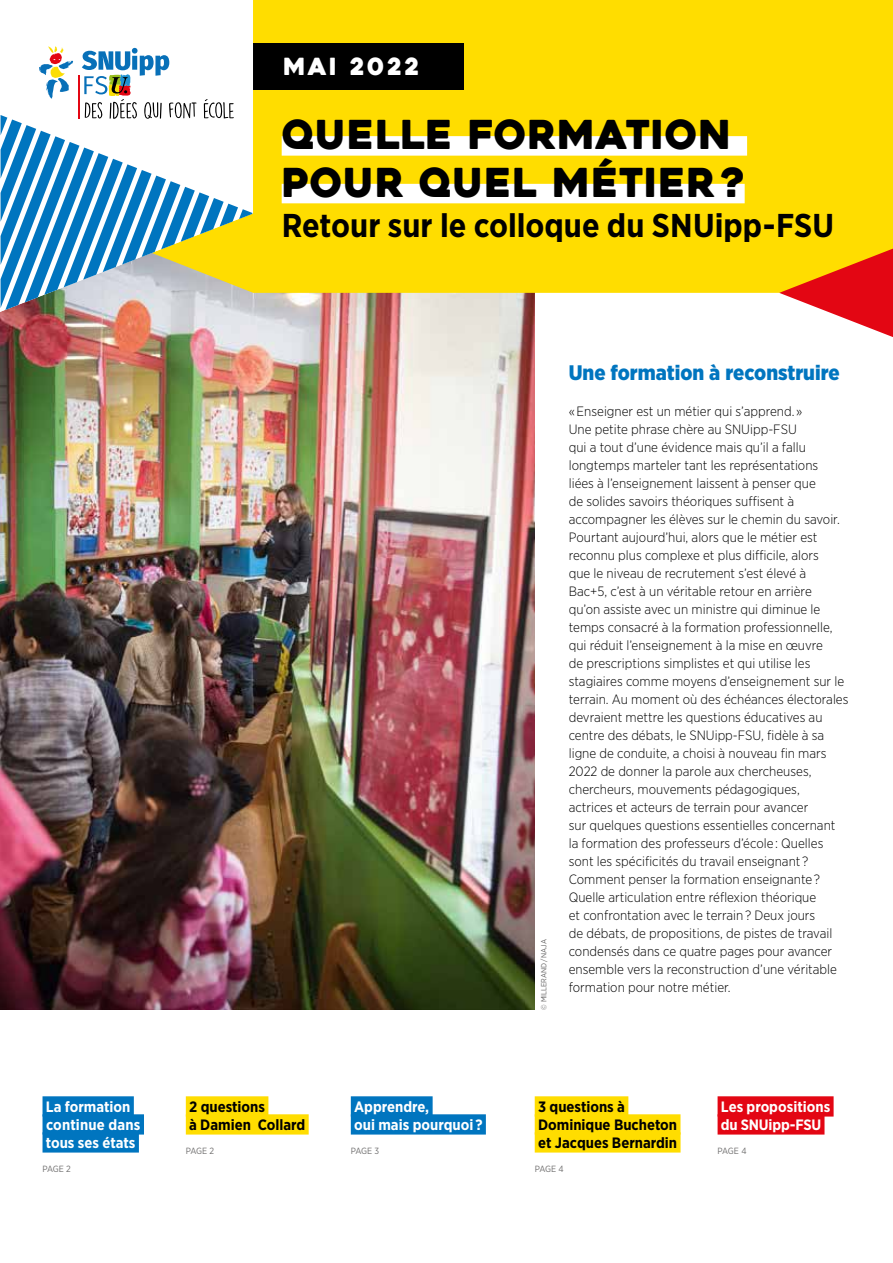
<style>
.page{position:relative;width:893px;height:1263px;background:#fff}
.page>*{position:absolute;margin:0;border:0;box-sizing:border-box;transform-origin:0 0}
.t1{font:39.75px/47.7px "Heavitas";letter-spacing:.015em;color:#000}
.t2{font:700 33px "Gotham Narrow";color:#000}
.t3{font:23.55px "Heavitas";letter-spacing:.1em;color:#fff}
.t4{font:900 21px "Gotham Narrow";color:#0075bf}
.t5{font:700 15px/18px "Gotham Narrow";color:#fff}
.t6{font:700 15px/18px "Gotham Narrow";color:#000}
.t7{font:300 13.5px/18px "Gotham Narrow";color:#000}
.t8{font:9px "Gotham Narrow";letter-spacing:-.035em;color:#706f6f}
.t9{font:7.5px "Gotham Narrow";color:#646363}
</style>
<div class="page">
<img style="left:0;top:293px;width:535px;height:717px">
<div style="left:253px;top:0;width:640px;height:293px;background:#fd0"></div>
<div style="left:282px;top:136px;width:465px;height:20px;background:#fff"></div>
<div style="left:282px;top:184px;width:463px;height:19px;background:#fff"></div>
<div style="left:252px;top:43px;width:211px;height:47px;background:#000"></div>
<svg style="left:779px;top:249px;width:114px;height:88px"></svg>
<svg style="left:1px;top:115px;width:251px;height:195px"></svg>
<svg style="left:39px;top:46px;width:34px;height:53px"></svg>
<hr style="left:78px;top:76px;width:2px;height:43px;background:#e30613">
<svg style="left:82px;top:48px;width:152px;height:71px"></svg>
<div style="left:43px;top:1096px;width:91px;height:20px;background:#0075bf"></div>
<div style="left:43px;top:1114px;width:101px;height:20px;background:#0075bf"></div>
<div style="left:43px;top:1132px;width:96px;height:20px;background:#0075bf"></div>
<div style="left:535px;top:1096px;width:93px;height:20px;background:#fd0"></div>
<div style="left:535px;top:1114px;width:145px;height:20px;background:#fd0"></div>
<div style="left:535px;top:1132px;width:146px;height:20px;background:#fd0"></div>
<div style="left:718px;top:1096px;width:116px;height:20px;background:#e30613"></div>
<div style="left:718px;top:1114px;width:106px;height:20px;background:#e30613"></div>
<div style="left:186px;top:1096px;width:82px;height:20px;background:#fd0"></div>
<div style="left:186px;top:1114px;width:123px;height:20px;background:#fd0"></div>
<div style="left:351px;top:1096px;width:82px;height:20px;background:#0075bf"></div>
<div style="left:351px;top:1114px;width:135px;height:20px;background:#0075bf"></div>
<h3 class="t3" style="left:283px;top:52px;width:138px">MAI 2022</h3>
<h1 class="t1" style="left:282px;top:111px;width:464px">QUELLE FORMATION<br>POUR QUEL MÉTIER ?</h1>
<h2 class="t2" style="left:282px;top:204px;width:554px">Retour sur le colloque du SNUipp-FSU</h2>
<p class="t5" style="left:46px;top:1097px;width:96px">La formation continue dans tous ses états</p>
<p class="t8" style="left:43px;top:1163px;width:30px">PAGE 2</p>
<p class="t6" style="left:189px;top:1097px;width:118px">2 questions<br>à Damien Collard</p>
<p class="t8" style="left:186px;top:1145px;width:30px">PAGE 2</p>
<p class="t5" style="left:354px;top:1097px;width:130px">Apprendre,<br>oui mais pourquoi ?</p>
<p class="t8" style="left:351px;top:1145px;width:30px">PAGE 3</p>
<p class="t9" style="left:539px;top:1010px;width:72px;rotate:-90deg">© MILLERAND / NAJA</p>
<h3 class="t4" style="left:569px;top:358px;width:272px">Une formation à reconstruire</h3>
<p class="t7" style="left:569px;top:401px;width:281px">« Enseigner est un métier qui s’apprend. »<br>Une petite phrase chère au SNUipp-FSU<br>qui a tout d’une évidence mais qu’il a fallu longtemps marteler tant les représentations<br>liées à l’enseignement laissent à penser que<br>de solides savoirs théoriques suffisent à accompagner les élèves sur le chemin du savoir.<br>Pourtant aujourd’hui, alors que le métier est reconnu plus complexe et plus difficile, alors<br>que le niveau de recrutement s’est élevé à<br>Bac+5, c’est à un véritable retour en arrière<br>qu’on assiste avec un ministre qui diminue le temps consacré à la formation professionnelle, qui réduit l’enseignement à la mise en œuvre<br>de prescriptions simplistes et qui utilise les stagiaires comme moyens d’enseignement sur le terrain. Au moment où des échéances électorales devraient mettre les questions éducatives au centre des débats, le SNUipp-FSU, fidèle à sa ligne de conduite, a choisi à nouveau fin mars 2022 de donner la parole aux chercheuses, chercheurs, mouvements pédagogiques,<br>actrices et acteurs de terrain pour avancer<br>sur quelques questions essentielles concernant la formation des professeurs d’école : Quelles sont les spécificités du travail enseignant ?<br>Comment penser la formation enseignante ?<br>Quelle articulation entre réflexion théorique<br>et confrontation avec le terrain ? Deux jours<br>de débats, de propositions, de pistes de travail condensés dans ce quatre pages pour avancer ensemble vers la reconstruction d’une véritable formation pour notre métier.</p>
<p class="t6" style="left:538px;top:1097px;width:141px">3 questions à<br>Dominique Bucheton et Jacques Bernardin</p>
<p class="t8" style="left:535px;top:1163px;width:30px">PAGE 4</p>
<p class="t5" style="left:721px;top:1097px;width:111px">Les propositions du SNUipp-FSU</p>
<p class="t8" style="left:718px;top:1145px;width:30px">PAGE 4</p>
</div>
